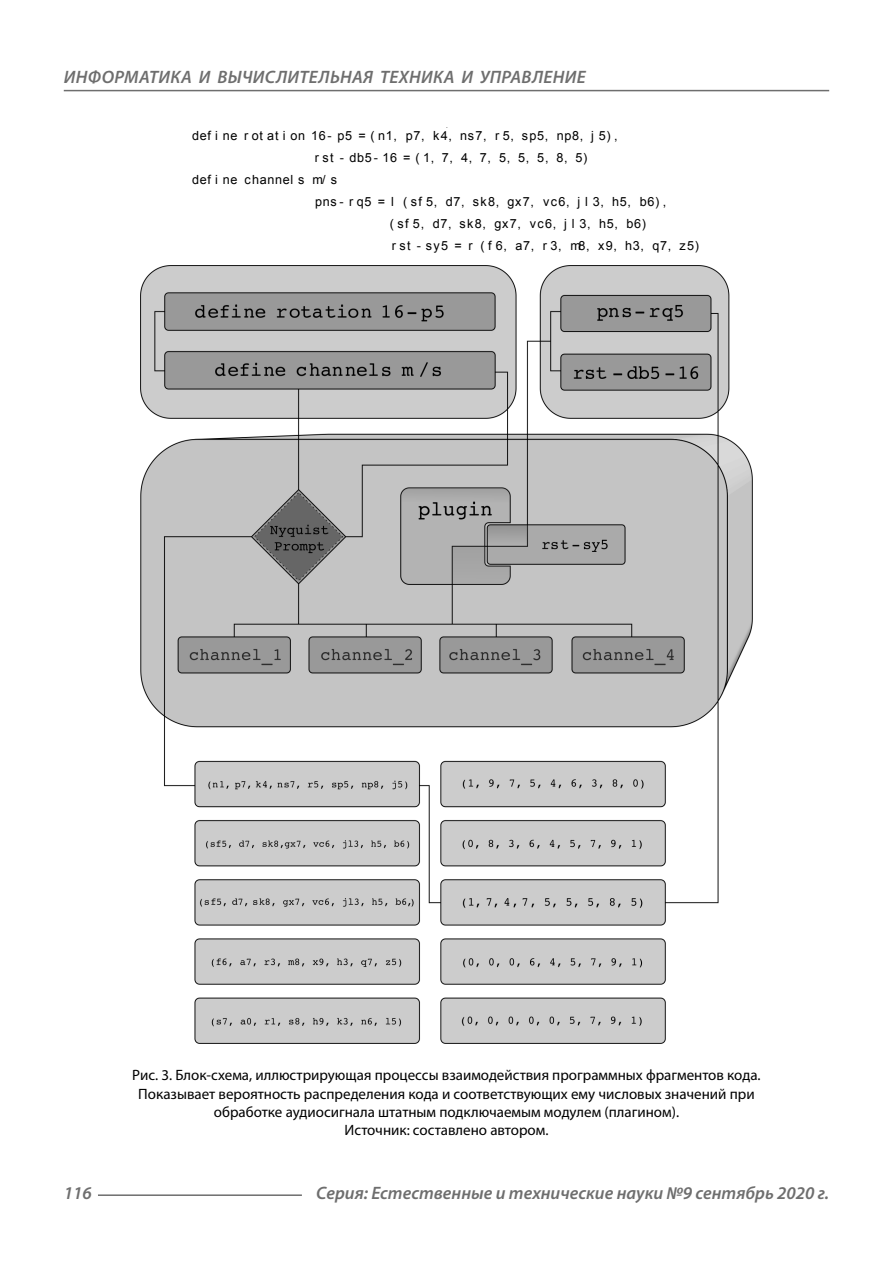
<style>
.page{position:relative;width:893px;height:1263px;background:#fff}
.page>*{position:absolute;margin:0;border:0;box-sizing:border-box;transform-origin:0 0}
.t1{font:italic 600 18px "Myriad Pro";color:#6e6e6e}
.podpis{font:15px/18.3px "Myriad Pro";color:#000;text-align:center}
.t2{font:12.6px "Arial";letter-spacing:.055em;color:#000}
.t3{font:12.6px "Arial";letter-spacing:.11em;color:#000}
</style>
<div class="page">
<img style="left:140px;top:266px;width:613px;height:778px">
<hr style="left:98px;top:1194px;width:204px;height:2px;background:#6e6e6e">
<hr style="left:64px;top:90px;width:765px;height:1px;background:#6e6e6e">
<p class="t1" style="left:64px;top:66px;width:25px">Информатика</p>
<p class="t1" style="left:199px;top:66px;width:55px">и вычислител</p>
<p class="t1" style="left:330px;top:66px;width:23px">ьная</p>
<p class="t1" style="left:380px;top:66px;width:12px">техника</p>
<p class="t1" style="left:461px;top:66px;width:31px">и управление</p>
<p class="t2" style="left:192px;top:127px;width:427px">def i ne r ot at i on 16- p5 = ( n1, p7, k4, ns7, r 5, sp5, np8, j 5) ,</p>
<p class="t2" style="left:315px;top:149px;width:274px">r st - db5- 16 = ( 1, 7, 4, 7, 5, 5, 5, 8, 5)</p>
<p class="t2" style="left:192px;top:171px;width:147px">def i ne channel s m/ s</p>
<p class="t2" style="left:315px;top:194px;width:353px">pns - r q5 = l ( sf 5, d7, sk8, gx7, vc6, j l 3, h5, b6) ,</p>
<p class="t3" style="left:390px;top:216px;width:258px">( sf 5, d7, sk8, gx7, vc6, j l 3, h5, b6)</p>
<p class="t3" style="left:392px;top:238px;width:309px">r st - sy5 = r ( f 6, a7, r 3, m8, x9, h3, q7, z5)</p>
<p class="podpis" style="left:132px;top:1066px;width:630px">Рис. 3. Блок-схема, иллюстрирующая процессы взаимодействия программных фрагментов кода.<br>Показывает вероятность распределения кода и соответствующих ему числовых значений при обработке аудиосигнала штатным подключаемым модулем (плагином).</p>
<p class="podpis" style="left:344px;top:1121px;width:205px">Источник: составлено автором.</p>
<p class="t1" style="left:64px;top:1182px;width:30px">116</p>
<p class="t1" style="left:316px;top:1182px;width:514px">Серия: Естественные и технические науки №9 сентябрь 2020 г.</p>
</div>
